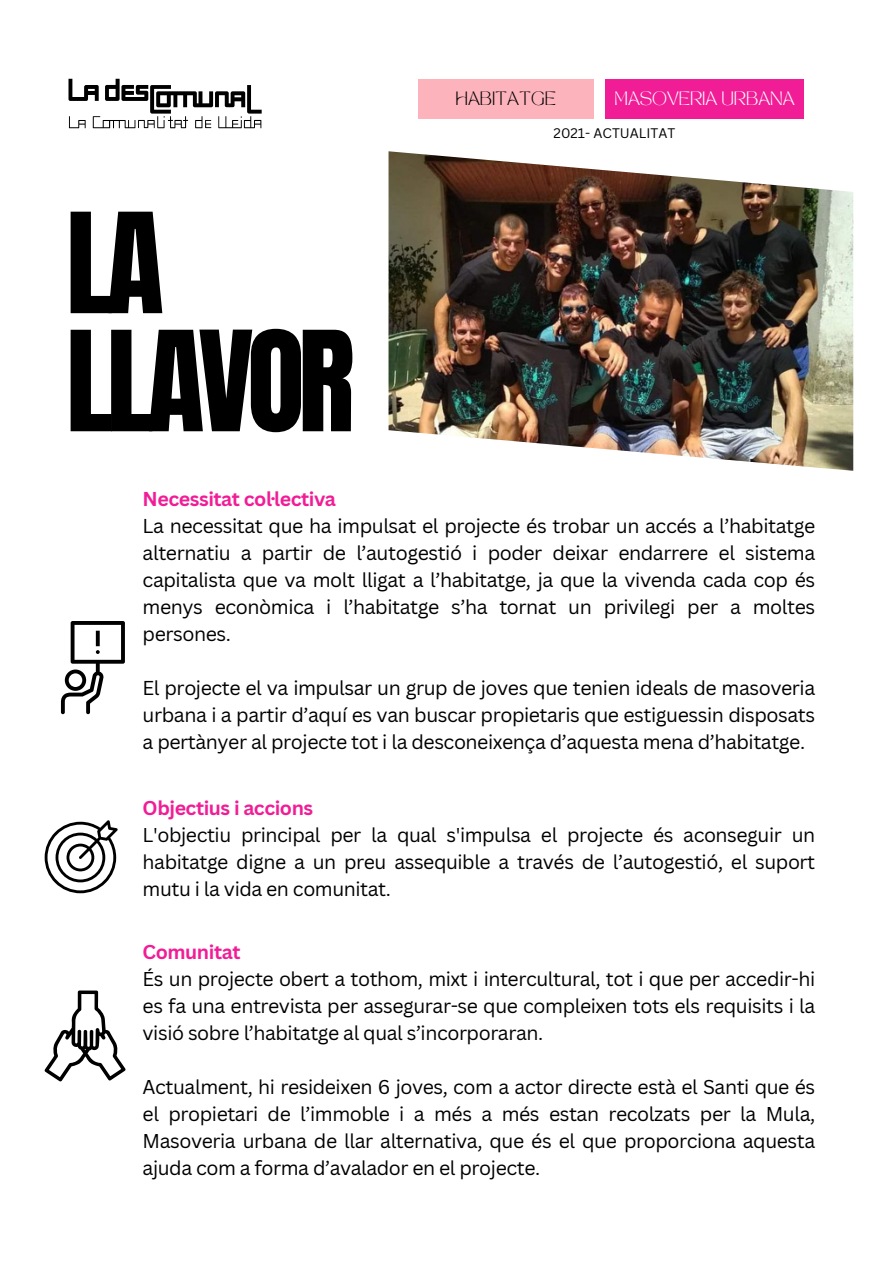
<style>
.page{position:relative;width:893px;height:1264px;background:#fff}
.page>*{position:absolute;margin:0;border:0;box-sizing:border-box;transform-origin:0 0}
.t1{font:118.2px "Anton";letter-spacing:-.055em;color:#000}
.t2{font:19.5px/27px "Canva Sans";letter-spacing:-.025em;color:#000;text-align:justify}
.t3{font:700 19.5px "Canva Sans";letter-spacing:-.025em;color:#f11d96}
.t4{font:13.5px "TAN MONCHERI Regular";color:#fff}
.t5{font:13.5px "Canva Sans";color:#000}
.t6{font:13.5px "TAN MONCHERI Regular";color:#000}
</style>
<div class="page">
<svg style="left:68px;top:79px;width:194px;height:49px"></svg>
<img style="left:388px;top:151px;width:465px;height:320px">
<svg style="left:61px;top:621px;width:64px;height:93px"></svg>
<svg style="left:45px;top:820px;width:73px;height:73px"></svg>
<svg style="left:45px;top:990px;width:80px;height:91px"></svg>
<div style="left:418px;top:79px;width:175px;height:39px;background:#fdb3bc"></div>
<div style="left:605px;top:79px;width:198px;height:39px;background:#f11d96"></div>
<p class="t1" style="left:66px;top:179px;width:99px">LA</p>
<p class="t1" style="left:66px;top:297px;width:290px">LLAVOR</p>
<p class="t6" style="left:455px;top:91px;width:102px">HABITATGE</p>
<p class="t4" style="left:614px;top:92px;width:182px">MASOVERIA URBANA</p>
<p class="t5" style="left:553px;top:124px;width:123px">2021- ACTUALITAT</p>
<p class="t3" style="left:143px;top:485px;width:195px">Necessitat col·lectiva</p>
<p class="t2" style="left:143px;top:512px;width:674px">La necessitat que ha impulsat el projecte és trobar un accés a l’habitatge alternatiu a partir de l’autogestió i poder deixar endarrere el sistema capitalista que va molt lligat a l’habitatge, ja que la vivenda cada cop és menys econòmica i l’habitatge s’ha tornat un privilegi per a moltes persones.</p>
<p class="t2" style="left:143px;top:674px;width:674px">El projecte el va impulsar un grup de joves que tenien ideals de masoveria urbana i a partir d’aquí es van buscar propietaris que estiguessin disposats a pertànyer al projecte tot i la desconeixença d’aquesta mena d’habitatge.</p>
<p class="t3" style="left:143px;top:794px;width:172px">Objectius i accions</p>
<p class="t2" style="left:143px;top:820px;width:674px">L'objectiu principal per la qual s'impulsa el projecte és aconseguir un habitatge digne a un preu assequible a través de l’autogestió, el suport mutu i la vida en comunitat.</p>
<p class="t3" style="left:143px;top:938px;width:99px">Comunitat</p>
<p class="t2" style="left:143px;top:964px;width:674px">És un projecte obert a tothom, mixt i intercultural, tot i que per accedir-hi es fa una entrevista per assegurar-se que compleixen tots els requisits i la visió sobre l’habitatge al qual s’incorporaran.</p>
<p class="t2" style="left:143px;top:1072px;width:674px">Actualment, hi resideixen 6 joves, com a actor directe està el Santi que és el propietari de l’immoble i a més a més estan recolzats per la Mula, Masoveria urbana de llar alternativa, que és el que proporciona aquesta ajuda com a forma d’avalador en el projecte.</p>
</div>
